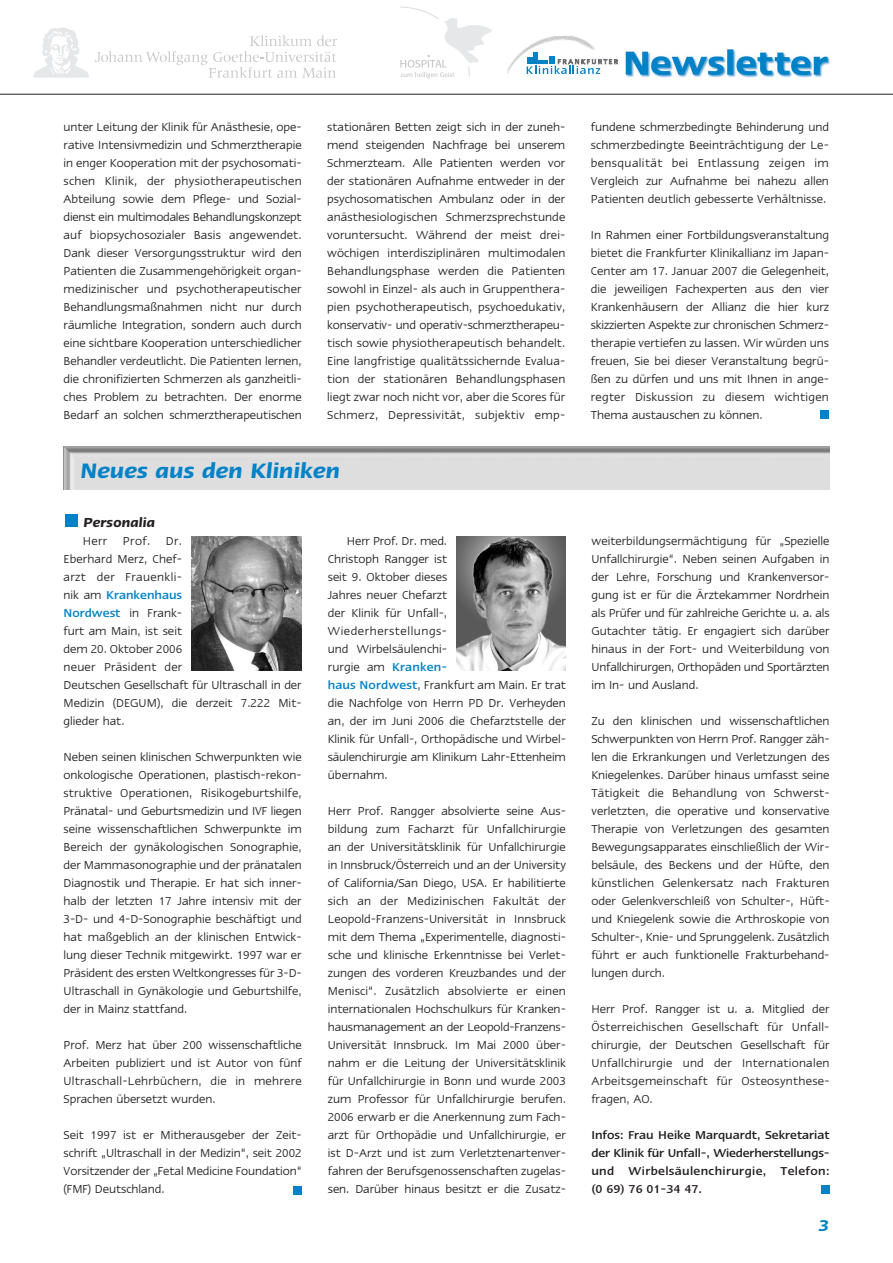
<style>
.page{position:relative;width:893px;height:1263px;background:#fff}
.page>*{position:absolute;margin:0;border:0;box-sizing:border-box;transform-origin:0 0}
.t1{font:italic 600 24px "Linotype Ergo";color:#0082c8}
.t2{font:italic 600 18px "Linotype Ergo";color:#0082c8}
.t3{font:italic 600 15px "Linotype Ergo";color:#231f20}
.t4{font:13.2px/18px "Linotype Ergo";color:#231f20;text-align:justify}
.t5{font:500 13.2px/18px "Linotype Ergo";letter-spacing:.025em;color:#231f20;text-align:justify}
.s1{font-weight:500;color:#0082c8}
</style>
<div class="page">
<hr style="left:0;top:94px;width:893px;height:1px;background:#231f20">
<div style="left:820px;top:411px;width:8px;height:8px;background:#0082c8"></div>
<svg style="left:595px;top:59px;width:23px;height:15px"></svg>
<img style="left:507px;top:35px;width:88px;height:39px">
<img style="left:625px;top:49px;width:205px;height:29px">
<svg style="left:34px;top:28px;width:55px;height:49px"></svg>
<svg style="left:95px;top:35px;width:242px;height:43px"></svg>
<svg style="left:400px;top:7px;width:92px;height:72px"></svg>
<div style="left:65px;top:514px;width:13px;height:13px;background:#0082c8"></div>
<img style="left:191px;top:536px;width:111px;height:135px">
<img style="left:456px;top:536px;width:110px;height:135px">
<div style="left:293px;top:1186px;width:9px;height:8px;background:#0082c8"></div>
<div style="left:821px;top:1185px;width:9px;height:9px;background:#0082c8"></div>
<p class="t4" style="left:64px;top:119px;width:240px">unter Leitung der Klinik für Anästhesie, ope&shy;rative Intensivmedizin und Schmerztherapie in enger Kooperation mit der psychosomati&shy;schen Klinik, der physiotherapeutischen Abteilung sowie dem Pflege- und Sozial&shy;dienst ein multimodales Behandlungskonzept auf biopsychosozialer Basis angewendet.<br>Dank dieser Versorgungsstruktur wird den Patienten die Zusammengehörigkeit organ&shy;medizinischer und psychotherapeutischer Behandlungsmaßnahmen nicht nur durch räumliche Integration, sondern auch durch eine sichtbare Kooperation unterschiedlicher Behandler verdeutlicht. Die Patienten lernen, die chronifizierten Schmerzen als ganzheitli&shy;ches Problem zu betrachten. Der enorme Bedarf an solchen schmerztherapeutischen</p>
<p class="t4" style="left:327px;top:119px;width:240px">stationären Betten zeigt sich in der zuneh&shy;mend steigenden Nachfrage bei unserem Schmerzteam. Alle Patienten werden vor der stationären Aufnahme entweder in der psychosomatischen Ambulanz oder in der anästhesiologischen Schmerzsprechstunde voruntersucht. Während der meist drei&shy;wöchigen interdisziplinären multimodalen Behandlungsphase werden die Patienten sowohl in Einzel- als auch in Gruppenthera&shy;pien psychotherapeutisch, psychoedukativ, konservativ- und operativ-schmerztherapeu&shy;tisch sowie physiotherapeutisch behandelt.<br>Eine langfristige qualitätssichernde Evalua&shy;tion der stationären Behandlungsphasen liegt zwar noch nicht vor, aber die Scores für Schmerz, Depressivität, subjektiv emp-</p>
<p class="t4" style="left:591px;top:119px;width:240px">fundene schmerzbedingte Behinderung und schmerzbedingte Beeinträchtigung der Le&shy;bensqualität bei Entlassung zeigen im Vergleich zur Aufnahme bei nahezu allen Patienten deutlich gebesserte Verhältnisse.</p>
<p class="t4" style="left:591px;top:227px;width:240px">In Rahmen einer Fortbildungsveranstaltung bietet die Frankfurter Klinikallianz im Japan-Center am 17. Januar 2007 die Gelegenheit, die jeweiligen Fachexperten aus den vier Krankenhäusern der Allianz die hier kurz skizzierten Aspekte zur chronischen Schmerz&shy;therapie vertiefen zu lassen. Wir würden uns freuen, Sie bei dieser Veranstaltung begrü&shy;ßen zu dürfen und uns mit Ihnen in ange&shy;regter Diskussion zu diesem wichtigen Thema austauschen zu können.</p>
<h1 class="t1" style="left:81px;top:461px;width:261px">Neues aus den Kliniken</h1>
<p class="t3" style="left:84px;top:516px;width:73px">Personalia</p>
<p class="t4" style="left:64px;top:533px;width:240px;text-align:left;text-indent:19px">Herr Prof. Dr.<br>Eberhard Merz, Chef-<br>arzt der Frauenkli-<br>nik am <span class="s1">Krankenhaus<br>Nordwest</span> in Frank-<br>furt am Main, ist seit<br>dem 20. Oktober 2006<br>neuer Präsident der<br>Deutschen Gesellschaft für Ultraschall in der<br>Medizin (DEGUM), die derzeit 7.222 Mit&shy;glieder hat.</p>
<p class="t4" style="left:64px;top:749px;width:240px">Neben seinen klinischen Schwerpunkten wie onkologische Operationen, plastisch-rekon&shy;struktive Operationen, Risikogeburtshilfe, Pränatal- und Geburtsmedizin und IVF liegen seine wissenschaftlichen Schwerpunkte im Bereich der gynäkologischen Sonographie, der Mammasonographie und der pränatalen Diagnostik und Therapie. Er hat sich inner&shy;halb der letzten 17 Jahre intensiv mit der 3-D- und 4-D-Sonographie beschäftigt und hat maßgeblich an der klinischen Entwick&shy;lung dieser Technik mitgewirkt. 1997 war er Präsident des ersten Weltkongresses für 3-D-Ultraschall in Gynäkologie und Geburtshilfe, der in Mainz stattfand.</p>
<p class="t4" style="left:64px;top:1037px;width:240px">Prof. Merz hat über 200 wissenschaftliche Arbeiten publiziert und ist Autor von fünf Ultraschall-Lehrbüchern, die in mehrere Sprachen übersetzt wurden.</p>
<p class="t4" style="left:64px;top:1127px;width:240px">Seit 1997 ist er Mitherausgeber der Zeit&shy;schrift „Ultraschall in der Medizin“, seit 2002<br>Vorsitzender der „Fetal Medicine Foundation“ (FMF) Deutschland.</p>
<p class="t4" style="left:328px;top:533px;width:240px;text-align:left;text-indent:19px">Herr Prof. Dr. med.<br>Christoph Rangger ist<br>seit 9. Oktober dieses<br>Jahres neuer Chefarzt<br>der Klinik für Unfall-,<br>Wiederherstellungs-<br>und Wirbelsäulenchi-<br>rurgie am <span class="s1">Kranken-<br>haus Nordwest</span>, Frankfurt am Main. Er trat die Nachfolge von Herrn PD Dr. Verheyden an, der im Juni 2006 die Chefarztstelle der<br>Klinik für Unfall-, Orthopädische und Wirbel&shy;säulenchirurgie am Klinikum Lahr-Ettenheim übernahm.</p>
<p class="t4" style="left:328px;top:803px;width:240px">Herr Prof. Rangger absolvierte seine Aus&shy;bildung zum Facharzt für Unfallchirurgie an der Universitätsklinik für Unfallchirurgie in Innsbruck/Österreich und an der University of California/San Diego, USA. Er habilitierte sich an der Medizinischen Fakultät der Leopold-Franzens-Universität in Innsbruck mit dem Thema „Experimentelle, diagnosti&shy;sche und klinische Erkenntnisse bei Verlet&shy;zungen des vorderen Kreuzbandes und der Menisci“. Zusätzlich absolvierte er einen internationalen Hochschulkurs für Kranken&shy;hausmanagement an der Leopold-Franzens-Universität Innsbruck. Im Mai 2000 über&shy;nahm er die Leitung der Universitätsklinik für Unfallchirurgie in Bonn und wurde 2003 zum Professor für Unfallchirurgie berufen.<br>2006 erwarb er die Anerkennung zum Fach&shy;arzt für Orthopädie und Unfallchirurgie, er ist D-Arzt und ist zum Verletztenartenver&shy;fahren der Berufsgenossenschaften zugelas&shy;sen. Darüber hinaus besitzt er die Zusatz-</p>
<p class="t4" style="left:591px;top:533px;width:240px">weiterbildungsermächtigung für „Spezielle Unfallchirurgie“. Neben seinen Aufgaben in der Lehre, Forschung und Krankenversor&shy;gung ist er für die Ärztekammer Nordrhein als Prüfer und für zahlreiche Gerichte u. a. als Gutachter tätig. Er engagiert sich darüber hinaus in der Fort- und Weiterbildung von Unfallchirurgen, Orthopäden und Sportärzten im In- und Ausland.</p>
<p class="t4" style="left:591px;top:713px;width:240px">Zu den klinischen und wissenschaftlichen Schwerpunkten von Herrn Prof. Rangger zäh&shy;len die Erkrankungen und Verletzungen des Kniegelenkes. Darüber hinaus umfasst seine Tätigkeit die Behandlung von Schwerst&shy;verletzten, die operative und konservative Therapie von Verletzungen des gesamten Bewegungsapparates einschließlich der Wir&shy;belsäule, des Beckens und der Hüfte, den künstlichen Gelenkersatz nach Frakturen oder Gelenkverschleiß von Schulter-, Hüft&shy;und Kniegelenk sowie die Arthroskopie von Schulter-, Knie- und Sprunggelenk. Zusätzlich führt er auch funktionelle Frakturbehand&shy;lungen durch.</p>
<p class="t4" style="left:591px;top:1001px;width:240px">Herr Prof. Rangger ist u. a. Mitglied der Österreichischen Gesellschaft für Unfall&shy;chirurgie, der Deutschen Gesellschaft für Unfallchirurgie und der Internationalen Arbeitsgemeinschaft für Osteosynthese&shy;fragen, AO.</p>
<p class="t5" style="left:591px;top:1127px;width:240px">Infos: Frau Heike Marquardt, Sekretariat der Klinik für Unfall-, Wiederherstellungs&shy;und Wirbelsäulenchirurgie, Telefon: (0 69) 76 01-34 47.</p>
<h2 class="t2" style="left:819px;top:1218px;width:11px">3</h2>
</div>
